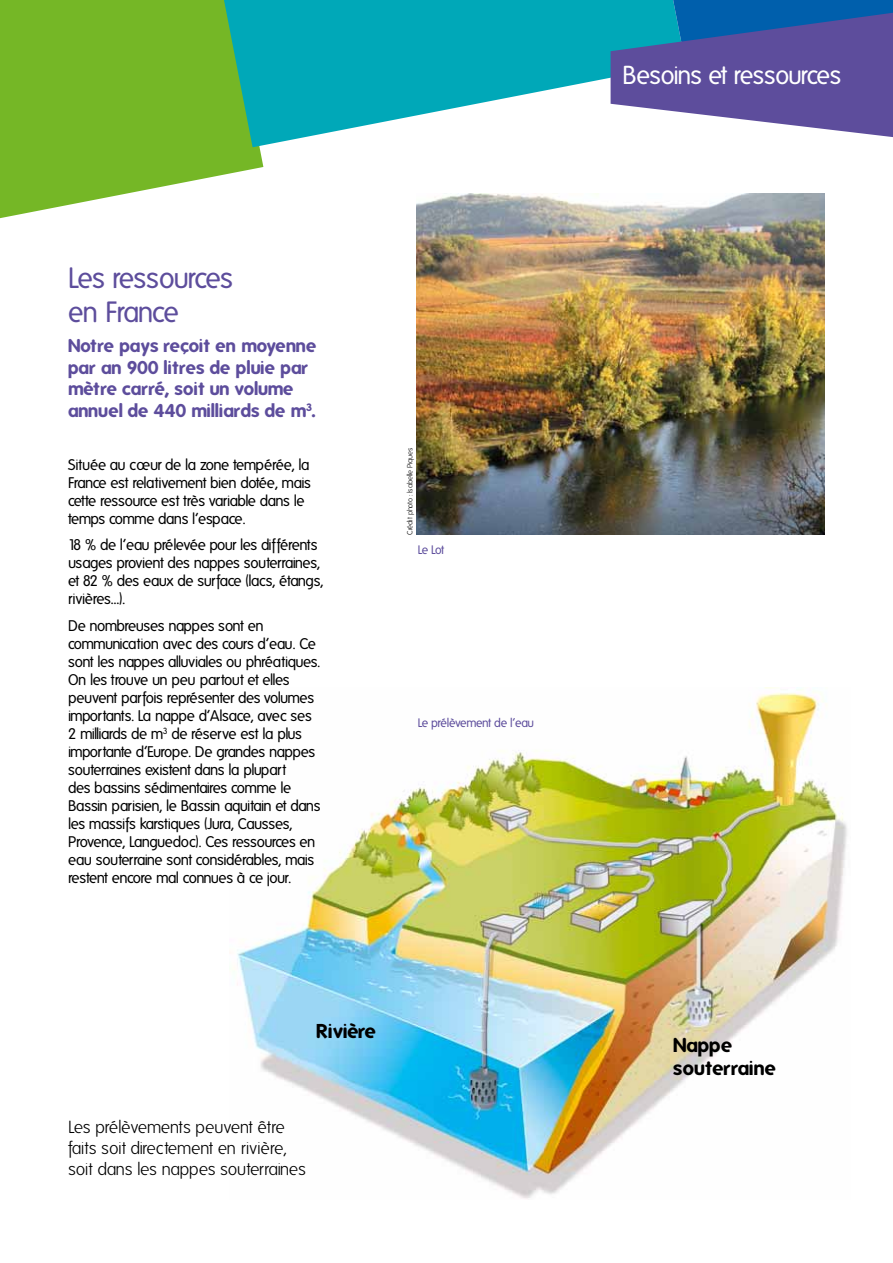
<style>
.page{position:relative;width:893px;height:1263px;background:#fff}
.page>*{position:absolute;margin:0;border:0;box-sizing:border-box;transform-origin:0 0}
.t1{font:28.5px/34.2px "Folks";letter-spacing:-.03em;color:#5d4d9c}
.t2{font:25.35px "Folks";letter-spacing:-.03em;color:#fff}
.t3{font:700 19.5px/23.4px "Folks";color:#000}
.t4{font:700 18px/21.6px "Folks";color:#5d4d9c}
.t5{font:300 17.55px/21px "Folks";letter-spacing:-.03em;color:#000}
.t6{font:15px/18px "Folks";letter-spacing:-.035em;color:#000}
.t7{font:12px "Folks";letter-spacing:-.035em;color:#5d4d9c}
.t8{font:300 7.5px "Folks";letter-spacing:-.035em;color:#000}
</style>
<div class="page">
<svg style="left:0;top:0;width:263px;height:218px;background:#86c042"></svg>
<svg style="left:224px;top:0;width:387px;height:147px;fill:#00a8b8"></svg>
<svg style="left:611px;top:0;width:282px;height:137px;background:#5a6cac"></svg>
<img style="left:417px;top:193px;width:408px;height:342px">
<img style="left:237px;top:687px;width:610px;height:512px">
<h1 class="t1" style="left:68px;top:261px;width:166px">Les ressources en France</h1>
<p class="t4" style="left:68px;top:335px;width:250px">Notre pays reçoit en moyenne par an 900 litres de pluie par mètre carré, soit un volume annuel de 440 milliards de m<sup>3</sup>.</p>
<p class="t6" style="left:68px;top:456px;width:244px">Située au cœur de la zone tempérée, la France est relativement bien dotée, mais cette ressource est très variable dans le temps comme dans l’espace.</p>
<p class="t6" style="left:68px;top:536px;width:257px">18 % de l’eau prélevée pour les différents usages provient des nappes souterraines, et 82 % des eaux de surface (lacs, étangs, rivières…).</p>
<p class="t6" style="left:68px;top:617px;width:254px">De nombreuses nappes sont en communication avec des cours d’eau. Ce sont les nappes alluviales ou phréatiques.<br>On les trouve un peu partout et elles peuvent parfois représenter des volumes importants. La nappe d’Alsace, avec ses 2 milliards de m<sup>3</sup> de réserve est la plus importante d’Europe. De grandes nappes souterraines existent dans la plupart<br>des bassins sédimentaires comme le Bassin parisien, le Bassin aquitain et dans les massifs karstiques (Jura, Causses, Provence, Languedoc). Ces ressources en eau souterraine sont considérables, mais restent encore mal connues à ce jour.</p>
<p class="t8" style="left:406px;top:535px;width:89px;rotate:-90deg">Crédit photo : Isabelle Piques</p>
<p class="t7" style="left:418px;top:543px;width:28px">Le Lot</p>
<p class="t7" style="left:418px;top:716px;width:118px">Le prélèvement de l’eau</p>
<h3 class="t3" style="left:316px;top:1019px;width:62px">Rivière</h3>
<p class="t5" style="left:68px;top:1117px;width:239px">Les prélèvements peuvent être faits soit directement en rivière, soit dans les nappes souterraines</p>
<h2 class="t2" style="left:623px;top:61px;width:220px">Besoins et ressources</h2>
<h3 class="t3" style="left:673px;top:1033px;width:104px">Nappe souterraine</h3>
</div>
